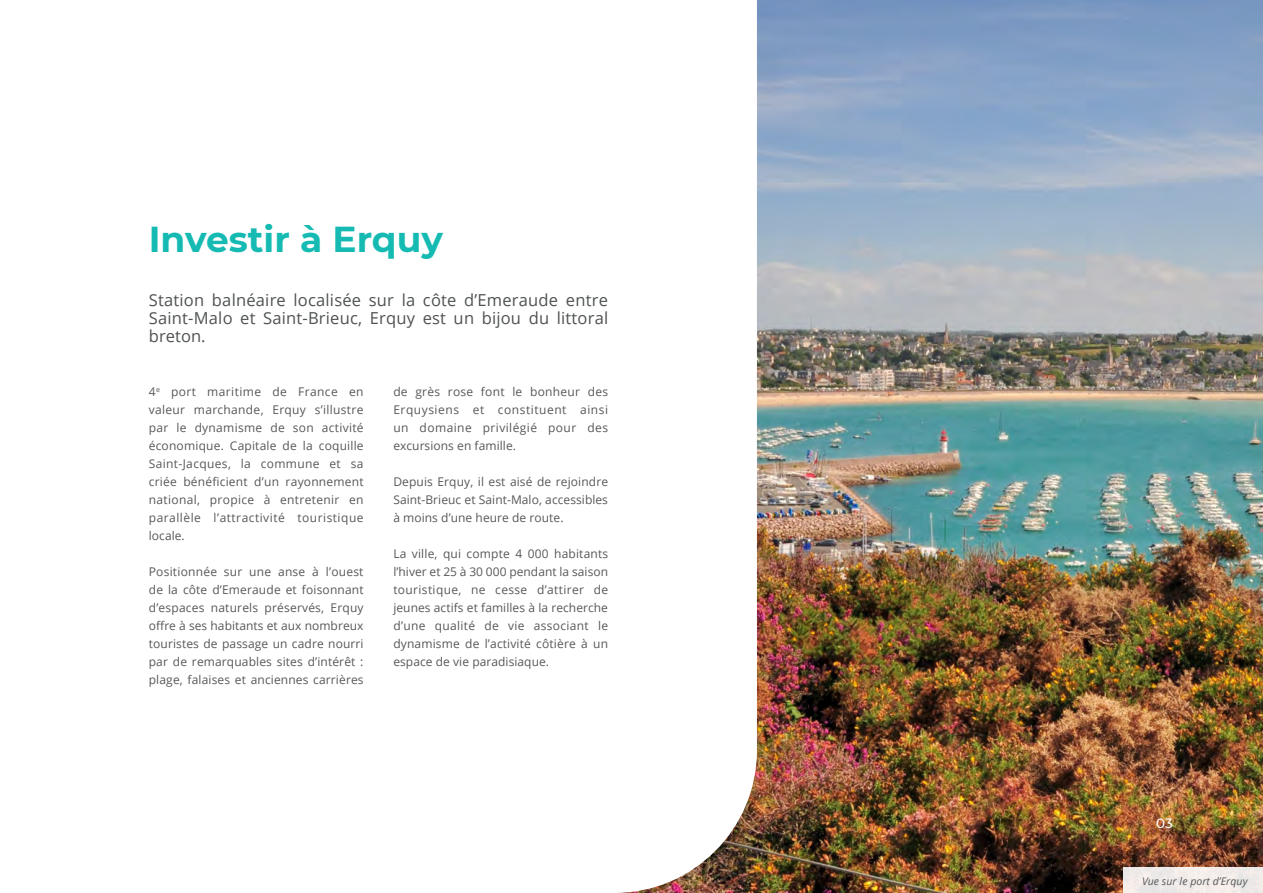
<style>
.page{position:relative;width:1263px;height:893px;background:#fff}
.page>*{position:absolute;margin:0;border:0;box-sizing:border-box;transform-origin:0 0}
.Titre1{font:700 36px "Montserrat";color:#15bbb3}
.intro{font:16.5px/18px "Open Sans";letter-spacing:.015em;color:#4f5252;text-align:justify}
.t1{font:500 13.5px "Montserrat";color:#fff}
.paragraphe_1{font:12px/18px "Open Sans";letter-spacing:.01em;color:#57585a;text-align:justify}
.paragraphe_1-2{font:italic 10.5px "Open Sans";letter-spacing:.005em;color:#57585a}
</style>
<div class="page">
<img style="left:757px;top:0;width:506px;height:893px">
<svg style="left:617px;top:515px;width:140px;height:378px"></svg>
<div style="left:1123px;top:868px;width:140px;height:25px;background:#f1ebe9"></div>
<p class="Titre1" style="left:149px;top:213px;width:296px">Investir à Erquy</p>
<p class="intro" style="left:149px;top:291px;width:461px">Station balnéaire localisée sur la côte d’Emeraude entre Saint-Malo et Saint-Brieuc, Erquy est un bijou du littoral breton.</p>
<p class="paragraphe_1" style="left:149px;top:382px;width:216px">4<sup>e</sup> port maritime de France en valeur marchande, Erquy s’illustre par le dynamisme de son activité économique. Capitale de la coquille Saint-Jacques, la commune et sa criée bénéficient d’un rayonnement national, propice à entretenir en parallèle l’attractivité touristique locale.</p>
<p class="paragraphe_1" style="left:149px;top:562px;width:216px">Positionnée sur une anse à l’ouest de la côte d’Emeraude et foisonnant d’espaces naturels préservés, Erquy offre à ses habitants et aux nombreux touristes de passage un cadre nourri par de remarquables sites d’intérêt : plage, falaises et anciennes carrières</p>
<p class="paragraphe_1" style="left:393px;top:382px;width:216px">de grès rose font le bonheur des Erquysiens et constituent ainsi un domaine privilégié pour des excursions en famille.</p>
<p class="paragraphe_1" style="left:393px;top:472px;width:216px">Depuis Erquy, il est aisé de rejoindre Saint-Brieuc et Saint-Malo, accessibles à moins d’une heure de route.</p>
<p class="paragraphe_1" style="left:393px;top:544px;width:216px">La ville, qui compte 4 000 habitants l’hiver et 25 à 30 000 pendant la saison touristique, ne cesse d’attirer de jeunes actifs et familles à la recherche d’une qualité de vie associant le dynamisme de l’activité côtière à un espace de vie paradisiaque.</p>
<p class="t1" style="left:1156px;top:814px;width:18px">03</p>
<p class="paragraphe_1-2" style="left:1142px;top:874px;width:107px">Vue sur le port d’Erquy</p>
</div>
